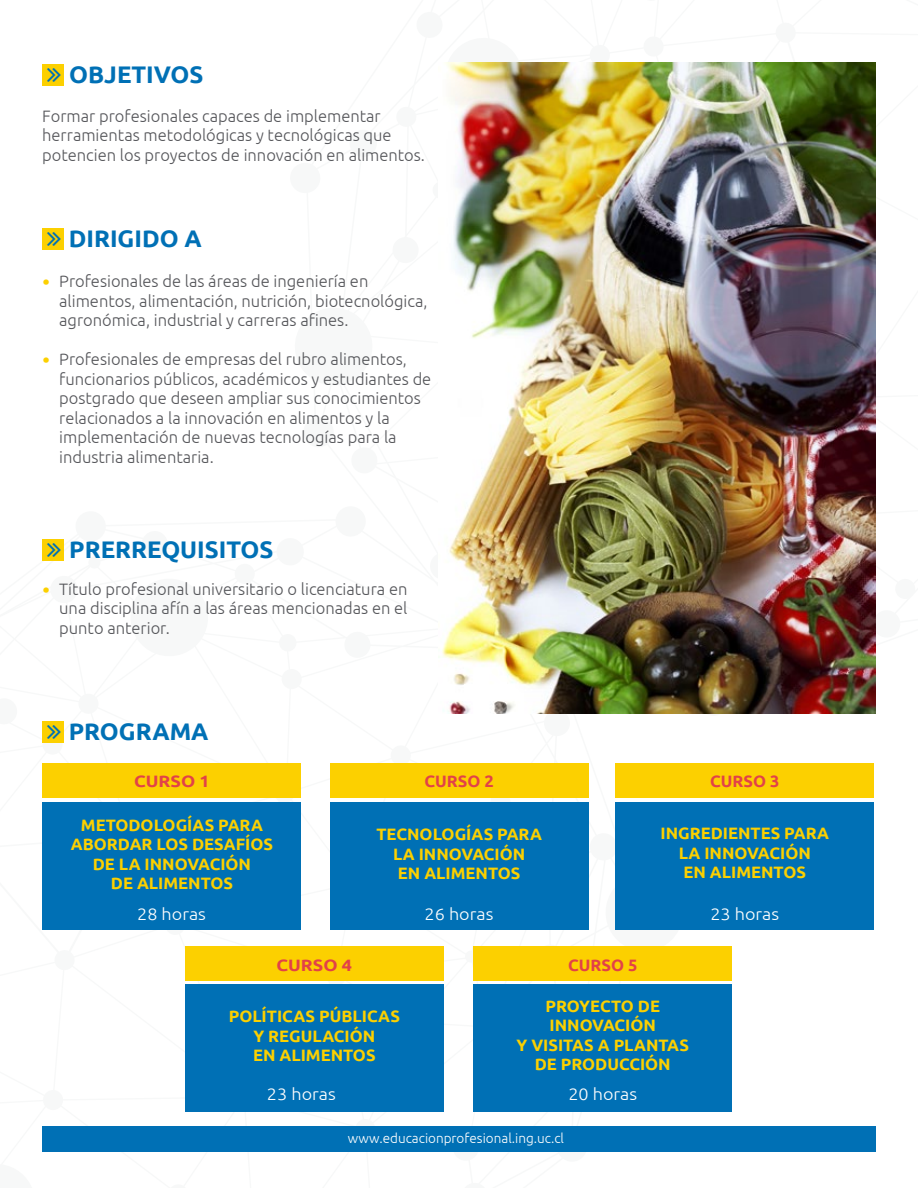
<style>
.page{position:relative;width:918px;height:1188px;background:#fff}
.page>*{position:absolute;margin:0;border:0;box-sizing:border-box;transform-origin:0 0}
.t1{font:700 24px "Ubuntu";color:#0070b5}
.t2{font:300 16.5px/19.5px "Ubuntu";color:#55565a}
.t3{font:700 16.5px/19.5px "Ubuntu";color:#fcd000;text-align:center}
.t4{font:300 16.5px "Ubuntu";color:#fff;scale:1.09 1}
.t5{font:700 16.5px "Ubuntu";color:#e24248}
.t6{font:700 16.5px "Ubuntu";color:#e24248;scale:1.09 1}
.t7{font:300 13.5px "Ubuntu";color:#fff}
.s1{font-size:22.5px;color:#fcd000}
</style>
<div class="page">
<div style="left:42px;top:1126px;width:834px;height:26px;background:#0070b5"></div>
<div style="left:43px;top:228px;width:21px;height:22px;background:#fcd000"></div>
<div style="left:43px;top:64px;width:21px;height:21px;background:#fcd000"></div>
<div style="left:43px;top:539px;width:21px;height:22px;background:#fcd000"></div>
<div style="left:43px;top:721px;width:21px;height:21px;background:#fcd000"></div>
<div style="left:43px;top:763px;width:258px;height:34px;background:#fcd000"></div>
<div style="left:615px;top:763px;width:259px;height:34px;background:#fcd000"></div>
<div style="left:330px;top:763px;width:259px;height:34px;background:#fcd000"></div>
<div style="left:42px;top:802px;width:259px;height:128px;background:#0070b5"></div>
<div style="left:330px;top:802px;width:259px;height:128px;background:#0070b5"></div>
<div style="left:615px;top:802px;width:259px;height:128px;background:#0070b5"></div>
<div style="left:185px;top:946px;width:259px;height:34px;background:#fcd000"></div>
<div style="left:473px;top:946px;width:259px;height:34px;background:#fcd000"></div>
<div style="left:185px;top:984px;width:259px;height:128px;background:#0070b5"></div>
<div style="left:473px;top:984px;width:259px;height:128px;background:#0070b5"></div>
<img style="left:442px;top:62px;width:434px;height:652px">
<h1 class="t1" style="left:69px;top:60px;width:136px">OBJETIVOS</h1>
<p class="t2" style="left:42px;top:106px;width:384px">Formar profesionales capaces de implementar herramientas metodológicas y tecnológicas que potencien los proyectos de innovación en alimentos.</p>
<h1 class="t1" style="left:69px;top:224px;width:135px">DIRIGIDO A</h1>
<p class="t2" style="left:59px;top:271px;width:370px;text-indent:-17px"><span class="s1">•</span> Profesionales de las áreas de ingeniería en alimentos, alimentación, nutrición, biotecnológica, agronómica, industrial y carreras afines.</p>
<p class="t2" style="left:59px;top:349px;width:374px;text-indent:-17px"><span class="s1">•</span> Profesionales de empresas del rubro alimentos, funcionarios públicos, académicos y estudiantes de postgrado que deseen ampliar sus conocimientos relacionados a la innovación en alimentos y la implementación de nuevas tecnologías para la industria alimentaria.</p>
<h1 class="t1" style="left:69px;top:535px;width:206px">PRERREQUISITOS</h1>
<p class="t2" style="left:59px;top:579px;width:350px;text-align:justify;text-indent:-17px"><span class="s1">•</span> Título profesional universitario o licenciatura en una disciplina afín a las áreas mencionadas en el punto anterior.</p>
<h1 class="t1" style="left:69px;top:717px;width:141px">PROGRAMA</h1>
<p class="t6" style="left:134px;top:771px;width:71px">CURSO 1</p>
<p class="t5" style="left:425px;top:771px;width:71px">CURSO 2</p>
<p class="t5" style="left:710px;top:771px;width:71px">CURSO 3</p>
<p class="t3" style="left:71px;top:815px;width:204px">METODOLOGÍAS PARA<br>ABORDAR LOS DESAFÍOS<br>DE LA INNOVACIÓN<br>DE ALIMENTOS</p>
<p class="t3" style="left:376px;top:824px;width:167px">TECNOLOGÍAS PARA<br>LA INNOVACIÓN<br>EN ALIMENTOS</p>
<p class="t3" style="left:660px;top:824px;width:170px">INGREDIENTES PARA<br>LA INNOVACIÓN<br>EN ALIMENTOS</p>
<p class="t4" style="left:137px;top:904px;width:65px">28 horas</p>
<p class="t4" style="left:425px;top:904px;width:65px">26 horas</p>
<p class="t4" style="left:710px;top:904px;width:65px">23 horas</p>
<p class="t6" style="left:276px;top:955px;width:71px">CURSO 4</p>
<p class="t5" style="left:568px;top:956px;width:71px">CURSO 5</p>
<p class="t3" style="left:229px;top:1007px;width:173px">POLÍTICAS PÚBLICAS<br>Y REGULACIÓN<br>EN ALIMENTOS</p>
<p class="t3" style="left:516px;top:996px;width:174px">PROYECTO DE<br>INNOVACIÓN<br>Y VISITAS A PLANTAS<br>DE PRODUCCIÓN</p>
<p class="t4" style="left:267px;top:1084px;width:65px">23 horas</p>
<p class="t4" style="left:568px;top:1084px;width:65px">20 horas</p>
<p class="t7" style="left:348px;top:1130px;width:218px">www.educacionprofesional.ing.uc.cl</p>
</div>
